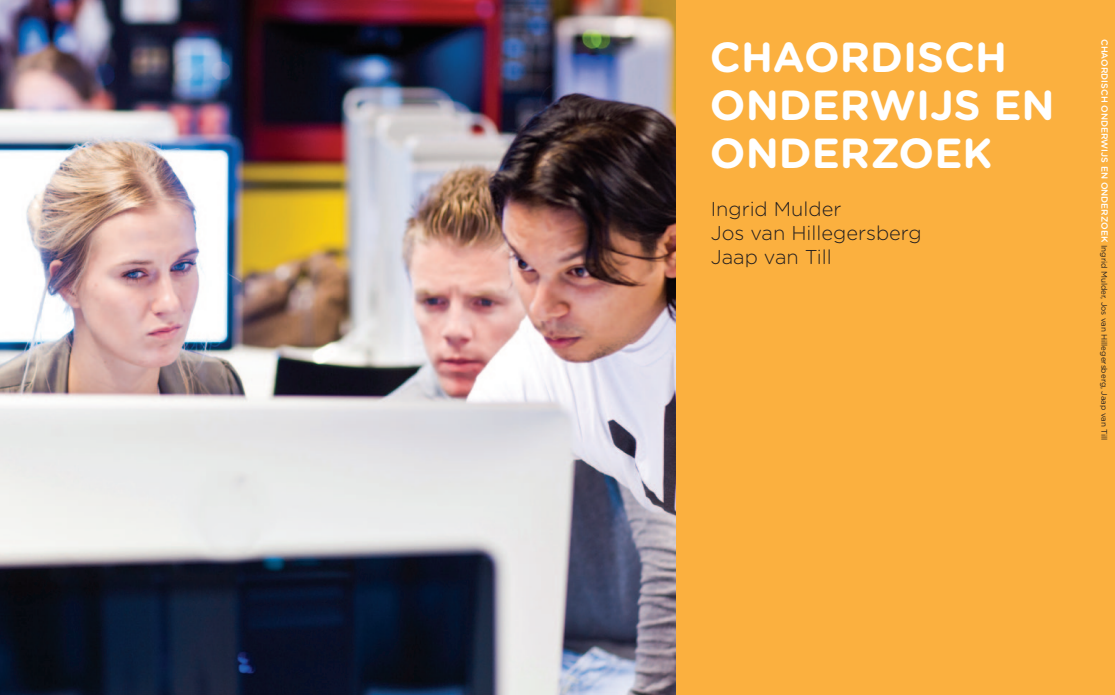
<style>
.page{position:relative;width:1115px;height:695px;background:#fff}
.page>*{position:absolute;margin:0;border:0;box-sizing:border-box;transform-origin:0 0}
.t1{font:700 42px/48px "Gotham Rounded";color:#fff}
.t2{font:300 20px/24px "Gotham Rounded";color:#231f20}
.t3{font:8px "Gotham";color:#231f20}
.s1{font-family:"Gotham Rounded";font-weight:500;font-size:9px;color:#fff}
</style>
<div class="page">
<div style="left:646px;top:0;width:468px;height:694px;background:#fbb03f"></div>
<img style="left:0;top:0;width:675px;height:694px">
<h1 class="t1" style="left:709px;top:31px;width:346px">CHAORDISCH<br>ONDERWIJS EN<br>ONDERZOEK</h1>
<h2 class="t2" style="left:710px;top:196px;width:212px">Ingrid Mulder<br>Jos van Hillegersberg<br>Jaap van Till</h2>
<p class="t3" style="left:1108px;top:39px;width:403px;rotate:90deg"><span class="s1">Chaordisch onderwijs en onderzoek</span> Ingrid Mulder, Jos van Hillegersberg, Jaap van Till</p>
</div>
